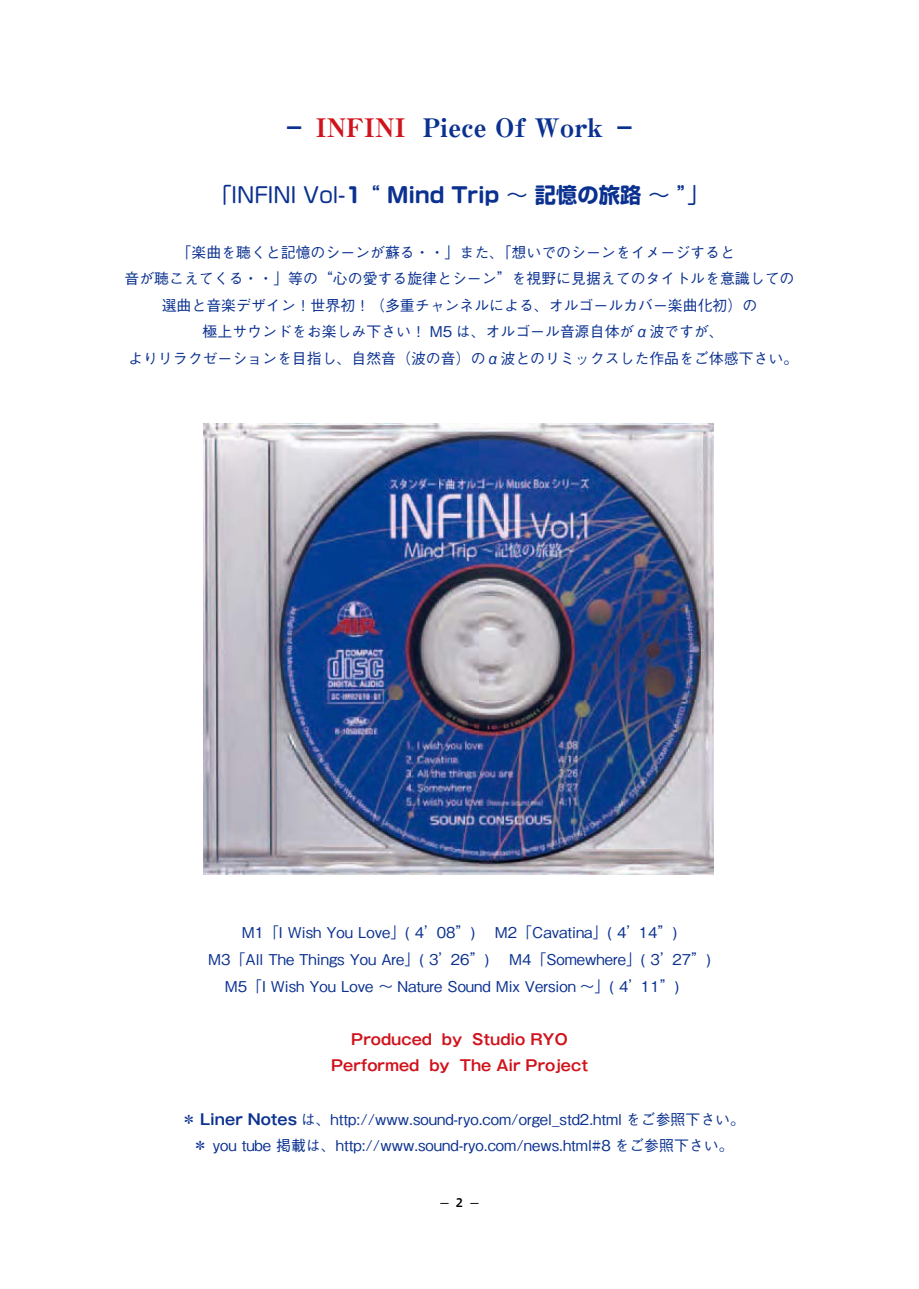
<style>
.page{position:relative;width:919px;height:1289px;background:#fff}
.page>*{position:absolute;margin:0;border:0;box-sizing:border-box;transform-origin:0 0}
.t1{font:800 25.5px "Ryumin Pro";color:#0b3190}
.t2{font:800 25.5px "Ryumin Pro";color:#d0121b}
.t3{font:700 21.3px "Soft Go Std";color:#0b3190}
.t4{font:21.3px "Soft Go Std";color:#0b3190}
.t5{font:500 14.85px/26.5px "Gothic BBB Pro";color:#0b3190;text-align:center}
.t6{font:700 14.85px "Gothic MB101 Pro De";color:#d0121b}
.s1{color:#0b3190}
.s2{font-weight:700}
.s3{font-weight:400}
.s4{font-family:"Gothic MB101 Pro De";font-weight:700}
</style>
<div class="page">
<img style="left:203px;top:423px;width:510px;height:451px">
<h1 class="t2" style="left:281px;top:108px;width:126px"><span class="s1">－</span> INFINI</h1>
<h1 class="t1" style="left:423px;top:108px;width:216px">Piece Of Work －</h1>
<h2 class="t4" style="left:210px;top:179px;width:153px">「INFINI Vol-<span class="s2">1</span></h2>
<h2 class="t3" style="left:359px;top:179px;width:351px"><span class="s3">“</span> Mind Trip <span class="s3">～</span>記憶の旅路 <span class="s3">~ 「“</span></h2>
<p class="t5" style="left:176px;top:237px;width:560px">「楽曲を聴くと記憶のシーンが蘇る・・」また、「想いでのシーンをイメージすると</p>
<p class="t5" style="left:124px;top:263px;width:671px">音が聴こえてくる・・」等の“心の愛する旋律とシーン”を視野に見据えてのタイトルを意識しての</p>
<p class="t5" style="left:162px;top:290px;width:597px">選曲と音楽デザイン！世界初！（多重チャンネルによる、オルゴールカバー楽曲化初）の</p>
<p class="t5" style="left:202px;top:317px;width:522px">極上サウンドをお楽しみ下さい！ M5 は、オルゴール音源自体がα波ですが、</p>
<p class="t5" style="left:128px;top:343px;width:671px">よりリラクゼーションを目指し、自然音（波の音）のα波とのリミックスした作品をご体感下さい。</p>
<p class="t5" style="left:242px;top:917px;width:199px">M1「I Wish You Love」( 4’</p>
<p class="t5" style="left:436px;top:917px;width:206px">08”)　 M2「Cavatina「 4) ‘</p>
<p class="t5" style="left:638px;top:917px;width:40px">14“(</p>
<p class="t5" style="left:208px;top:944px;width:247px">M3「All The Things You Are」( 3’</p>
<p class="t5" style="left:451px;top:944px;width:225px">26”)　 M4「Somewhere「 3) ‘</p>
<p class="t5" style="left:672px;top:944px;width:40px">27“(</p>
<p class="t5" style="left:225px;top:970px;width:420px">M5「I Wish You Love ～ Nature Sound Mix Version ~ 「 4) ‘</p>
<p class="t6" style="left:472px;top:1026px;width:97px">Studio RYO</p>
<p class="t6" style="left:351px;top:1026px;width:82px">Produced</p>
<p class="t6" style="left:442px;top:1026px;width:22px">by</p>
<p class="t5" style="left:641px;top:970px;width:40px">11“(</p>
<p class="t6" style="left:331px;top:1053px;width:90px">Performed</p>
<p class="t5" style="left:181px;top:1103px;width:565px">＊ <span class="s4">Liner Notes</span> は、http://www.sound-ryo.com/orgel_std2.html をご参照下さい。＊ you tube 掲載は、http://www.sound-ryo.com/news.html#8 をご参照下さい。</p>
<p class="t6" style="left:429px;top:1053px;width:22px">by</p>
<p class="t6" style="left:459px;top:1053px;width:130px">The Air Project</p>
</div>
